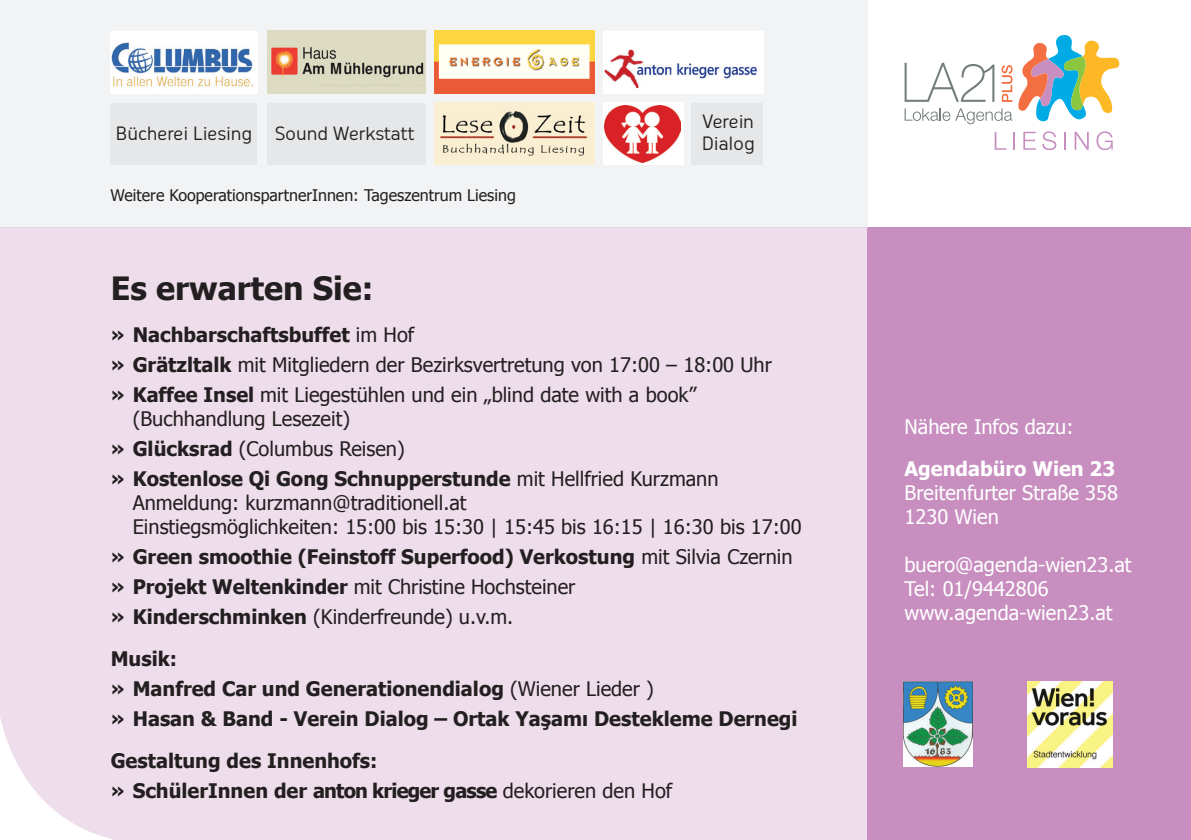
<style>
.page{position:relative;width:1191px;height:840px;background:#fff}
.page>*{position:absolute;margin:0;border:0;box-sizing:border-box;transform-origin:0 0}
.t1{font:700 32px "Tahoma";color:#231f20}
.t2{font:20px/30px "Tahoma";color:#231f20}
.t3{font:700 20px/30px "Tahoma";color:#231f20}
.t4{font:20px/24px "Tahoma";color:#fff}
.t5{font:700 20px "Tahoma";color:#fff}
.t6{font:18px/21.6px "Oceania";letter-spacing:-.02em;color:#231f20}
.t7{font:16px "Tahoma";color:#231f20}
.s1{font-weight:700}
.s2{font-weight:400}
</style>
<div class="page">
<div style="left:867px;top:227px;width:324px;height:612px;background:#c78ebf"></div>
<div style="left:0;top:0;width:867px;height:227px;background:#f2f3f4"></div>
<div style="left:0;top:227px;width:867px;height:612px;background:#eeddeb"></div>
<svg style="left:1018px;top:35px;width:101px;height:87px"></svg>
<svg style="left:1001px;top:65px;width:11px;height:37px"></svg>
<svg style="left:904px;top:63px;width:90px;height:39px"></svg>
<svg style="left:904px;top:108px;width:108px;height:16px"></svg>
<svg style="left:994px;top:132px;width:12px;height:18px"></svg>
<svg style="left:1013px;top:132px;width:1px;height:18px"></svg>
<svg style="left:1023px;top:132px;width:12px;height:18px"></svg>
<svg style="left:1042px;top:131px;width:14px;height:19px"></svg>
<svg style="left:1064px;top:132px;width:2px;height:18px"></svg>
<svg style="left:1074px;top:132px;width:14px;height:18px"></svg>
<svg style="left:1096px;top:131px;width:16px;height:19px"></svg>
<img style="left:904px;top:681px;width:69px;height:85px">
<img style="left:1027px;top:681px;width:85px;height:85px">
<img style="left:111px;top:31px;width:146px;height:62px">
<img style="left:434px;top:31px;width:160px;height:62px">
<div style="left:603px;top:31px;width:160px;height:62px;background:#fff"></div>
<img style="left:604px;top:49px;width:154px;height:40px">
<div style="left:267px;top:31px;width:159px;height:62px;background:#dddcc2"></div>
<img style="left:271px;top:47px;width:153px;height:31px">
<img style="left:434px;top:102px;width:160px;height:63px">
<div style="left:111px;top:103px;width:146px;height:62px;background:#e6e7e9"></div>
<div style="left:267px;top:103px;width:159px;height:62px;background:#e6e7e9"></div>
<div style="left:691px;top:103px;width:72px;height:61px;background:#e6e7e9"></div>
<div style="left:603px;top:102px;width:80px;height:63px;background:#fff"></div>
<img style="left:605px;top:105px;width:76px;height:58px">
<p class="t6" style="left:115px;top:122px;width:301px">Bücherei Liesing Sound Werkstatt</p>
<p class="t6" style="left:702px;top:111px;width:54px">Verein<br>Dialog</p>
<p class="t7" style="left:111px;top:184px;width:407px">Weitere KooperationspartnerInnen: Tageszentrum Liesing</p>
<h1 class="t1" style="left:111px;top:265px;width:264px">Es erwarten Sie:</h1>
<p class="t2" style="left:111px;top:318px;width:662px"><span class="s1">» Nachbarschaftsbuffet</span> im Hof<br><span class="s1">» Grätzltalk</span> mit Mitgliedern der Bezirksvertretung von 17:00 – 18:00 Uhr <span class="s1">» Kaffee Insel</span> mit Liegestühlen und ein „blind date with a book”</p>
<p class="t2" style="left:111px;top:402px;width:609px;text-indent:22px">(Buchhandlung Lesezeit)<br><span class="s1">» Glücksrad</span> (Columbus Reisen)<br><span class="s1">» Kostenlose Qi Gong Schnupperstunde</span> mit Hellfried Kurzmann</p>
<p class="t2" style="left:133px;top:489px;width:670px;line-height:24px">Anmeldung: kurzmann@traditionell.at<br>Einstiegsmöglichkeiten: 15:00 bis 15:30 | 15:45 bis 16:15 | 16:30 bis 17:00</p>
<p class="t3" style="left:111px;top:540px;width:683px">» Green smoothie (Feinstoff Superfood) Verkostung <span class="s2">mit Silvia Czernin </span>» Projekt Weltenkinder <span class="s2">mit Christine Hochsteiner<br></span>» Kinderschminken <span class="s2">(Kinderfreunde) u.v.m.</span></p>
<p class="t3" style="left:111px;top:642px;width:688px">Musik:<br>» Manfred Car und Generationendialog <span class="s2">(Wiener Lieder )<br></span>» Hasan &amp; Band - Verein Dialog – Ortak Yaşamı Destekleme Dernegi</p>
<p class="t3" style="left:111px;top:744px;width:563px">Gestaltung des Innenhofs:<br>» SchülerInnen der anton krieger gasse <span class="s2">dekorieren den Hof</span></p>
<p class="t4" style="left:904px;top:413px;width:170px">Nähere Infos dazu:</p>
<p class="t5" style="left:904px;top:454px;width:212px">Agendabüro Wien 23</p>
<p class="t4" style="left:904px;top:479px;width:215px">Breitenfurter Straße 358<br>1230 Wien</p>
<p class="t4" style="left:904px;top:551px;width:228px">buero@agenda-wien23.at<br>Tel: 01/9442806 www.agenda-wien23.at</p>
</div>
